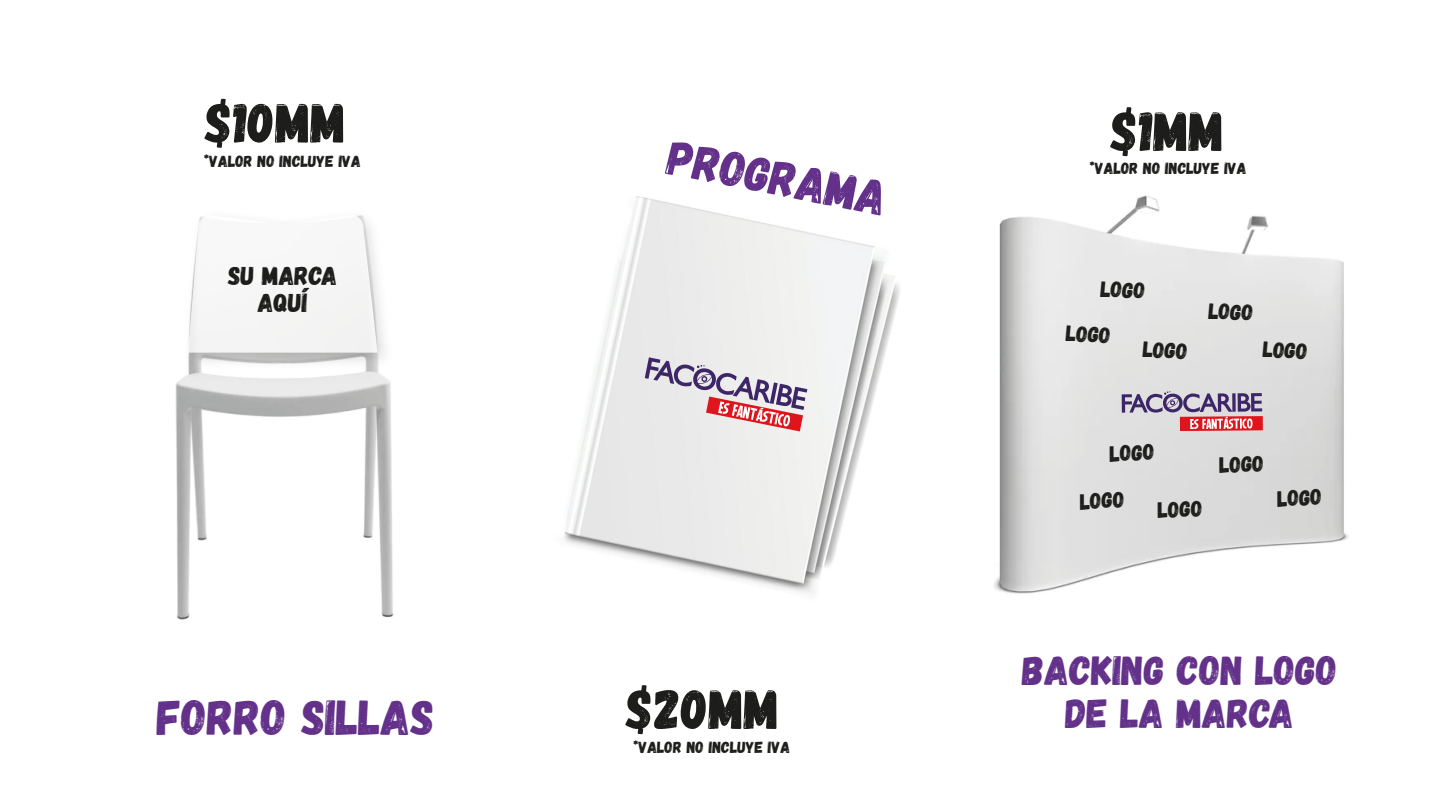
<style>
.page{position:relative;width:1440px;height:810px;background:#fff}
.page>*{position:absolute;margin:0;border:0;box-sizing:border-box;transform-origin:0 0}
.t1{font:56.03px "Gagalin";color:#1d1d1b}
.t2{font:49.5px "Gagalin";color:#63318a}
.t3{font:41.17px/43px "Gagalin";color:#63318a;text-align:center}
.t4{font:26.33px/27.1px "Gagalin";color:#1d1d1b;text-align:center}
.t5{font:22.42px "Gagalin";color:#1d1d1b}
.t6{font:16.27px "Gagalin";color:#1d1d1b}
</style>
<div class="page">
<img style="left:175px;top:374px;width:219px;height:246px">
<img style="left:188px;top:296px;width:196px;height:78px">
<div style="left:188px;top:215px;width:190px;height:138px;background:#f6f6f6"></div>
<img style="left:564px;top:196px;width:336px;height:398px">
<svg style="left:645px;top:357px;width:162px;height:74px;background:#d2bbc5"></svg>
<img style="left:994px;top:195px;width:354px;height:399px">
<svg style="left:1122px;top:391px;width:141px;height:40px;background:#ba97a7"></svg>
<h1 class="t1" style="left:206px;top:88px;width:142px">$10MM</h1>
<p class="t6" style="left:205px;top:151px;width:158px">*VALOR NO INCLUYE IVA</p>
<h3 class="t4" style="left:228px;top:262px;width:111px">SU MARCA<br>AQUÍ</h3>
<h2 class="t2" style="left:157px;top:687px;width:279px">FORRO SILLAS</h2>
<h2 class="t2" style="left:674px;top:127px;width:223px;rotate:11deg">PROGRAMA</h2>
<h1 class="t1" style="left:627px;top:675px;width:154px">$20MM</h1>
<p class="t6" style="left:634px;top:737px;width:158px">*VALOR NO INCLUYE IVA</p>
<h1 class="t1" style="left:1111px;top:97px;width:114px">$1MM</h1>
<p class="t6" style="left:1090px;top:158px;width:158px">*VALOR NO INCLUYE IVA</p>
<h3 class="t5" style="left:1102px;top:275px;width:46px;rotate:3deg">LOGO</h3>
<h3 class="t5" style="left:1067px;top:320px;width:46px;rotate:3deg">LOGO</h3>
<h3 class="t5" style="left:1144px;top:336px;width:46px;rotate:3deg">LOGO</h3>
<h3 class="t5" style="left:1210px;top:297px;width:46px;rotate:3deg">LOGO</h3>
<h3 class="t5" style="left:1264px;top:336px;width:46px;rotate:3deg">LOGO</h3>
<h3 class="t5" style="left:1109px;top:440px;width:46px;rotate:-3deg">LOGO</h3>
<h3 class="t5" style="left:1219px;top:452px;width:46px;rotate:-3deg">LOGO</h3>
<h3 class="t5" style="left:1079px;top:488px;width:46px;rotate:-3deg">LOGO</h3>
<h3 class="t5" style="left:1157px;top:497px;width:46px;rotate:-3deg">LOGO</h3>
<h3 class="t5" style="left:1277px;top:485px;width:46px;rotate:-3deg">LOGO</h3>
<h3 class="t3" style="left:1022px;top:649px;width:317px">BACKING CON LOGO<br>DE LA MARCA</h3>
</div>
